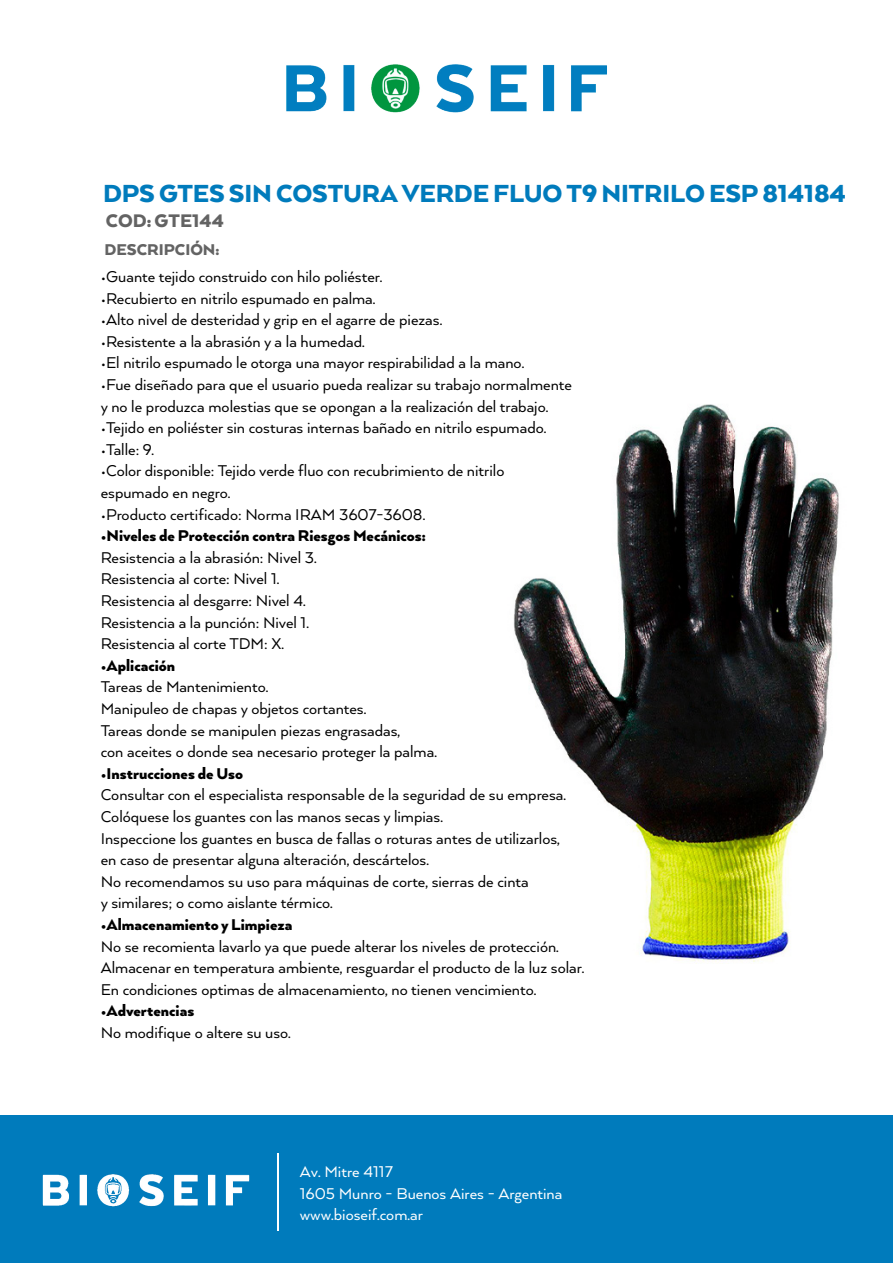
<style>
.page{position:relative;width:893px;height:1263px;background:#fff}
.page>*{position:absolute;margin:0;border:0;box-sizing:border-box;transform-origin:0 0}
.t1{font:900 28.5px "Arquitecta";letter-spacing:-.005em;color:#007bbc}
.t2{font:900 21px "Arquitecta";color:#636363}
.t3{font:18px/21.6px "Arquitecta";color:#000}
.t4{font:900 18px "Arquitecta";color:#000}
.t5{font:18px/21.6px "Arquitecta";color:#fff}
.t6{font:900 18px "Arquitecta";color:#636363}
</style>
<div class="page">
<img style="left:513px;top:404px;width:326px;height:560px">
<div style="left:0;top:1115px;width:893px;height:148px;background:#007bbc"></div>
<img style="left:42px;top:1174px;width:208px;height:33px">
<hr style="left:277px;top:1154px;width:2px;height:77px;background:#fff">
<img style="left:286px;top:64px;width:321px;height:49px">
<h1 class="t1" style="left:103px;top:175px;width:744px">DPS GTES SIN COSTURA VERDEFLUO T9 NITRILO ESP 814184</h1>
<p class="t2" style="left:106px;top:207px;width:120px">COD: GTE144</p>
<p class="t6" style="left:104px;top:238px;width:116px">DESCRIPCIÓN:</p>
<p class="t3" style="left:101px;top:265px;width:283px">•Guante tejido construido con hilo poliéster.</p>
<p class="t3" style="left:101px;top:287px;width:276px">•Recubierto en nitrilo espumado en palma.</p>
<p class="t3" style="left:101px;top:308px;width:343px">•Alto nivel de desteridad y grip en el agarre de piezas.</p>
<p class="t3" style="left:101px;top:330px;width:265px">•Resistente a la abrasión y a la humedad.</p>
<p class="t3" style="left:101px;top:351px;width:425px">•El nitrilo espumado le otorga una mayor respirabilidad a la mano.</p>
<p class="t3" style="left:101px;top:373px;width:473px">•Fue diseñado para que el usuario pueda realizar su trabajo normalmente y no le produzca molestias que se opongan a la realización del trabajo.</p>
<p class="t3" style="left:101px;top:416px;width:447px">•Tejido en poliéster sin costuras internas bañado en nitrilo espumado.</p>
<p class="t3" style="left:101px;top:438px;width:55px">•Talle: 9.</p>
<p class="t3" style="left:101px;top:459px;width:405px">•Color disponible: Tejido verde fluo con recubrimiento de nitrilo espumado en negro.</p>
<p class="t3" style="left:101px;top:503px;width:326px">•Producto certificado: Norma IRAM 3607-3608.</p>
<p class="t4" style="left:101px;top:524px;width:326px">•Niveles de Protección contra Riesgos Mecánicos:</p>
<p class="t3" style="left:101px;top:546px;width:217px">Resistencia a la abrasión: Nivel 3.<br>Resistencia al corte: Nivel 1.<br>Resistencia al desgarre: Nivel 4.<br>Resistencia a la punción: Nivel 1.<br>Resistencia al corte TDM: X.</p>
<p class="t4" style="left:101px;top:654px;width:76px">•Aplicación</p>
<p class="t3" style="left:101px;top:675px;width:338px">Tareas de Mantenimiento.<br>Manipuleo de chapas y objetos cortantes.<br>Tareas donde se manipulen piezas engrasadas,<br>con aceites o donde sea necesario proteger la palma.</p>
<p class="t4" style="left:101px;top:762px;width:144px">•Instrucciones de Uso</p>
<p class="t3" style="left:101px;top:783px;width:467px">Consultar con el especialista responsable de la seguridad de su empresa.<br>Colóquese los guantes con las manos secas y limpias.<br>Inspeccione los guantes en busca de fallas o roturas antes de utilizarlos, en caso de presentar alguna alteración, descártelos.<br>No recomendamos su uso para máquinas de corte, sierras de cinta<br>y similares; o como aislante térmico.</p>
<p class="t4" style="left:101px;top:913px;width:193px">•Almacenamiento y Limpieza</p>
<p class="t3" style="left:101px;top:935px;width:485px">No se recomienta lavarlo ya que puede alterar los niveles de protección.<br>Almacenar en temperatura ambiente, resguardar el producto de la luz solar.<br>En condiciones optimas de almacenamiento, no tienen vencimiento.</p>
<p class="t4" style="left:101px;top:1000px;width:95px">•Advertencias</p>
<p class="t3" style="left:101px;top:1021px;width:192px">No modifique o altere su uso.</p>
<p class="t5" style="left:300px;top:1160px;width:264px">Av. Mitre 4117<br>1605 Munro - Buenos Aires - Argentina www.bioseif.com.ar</p>
</div>
